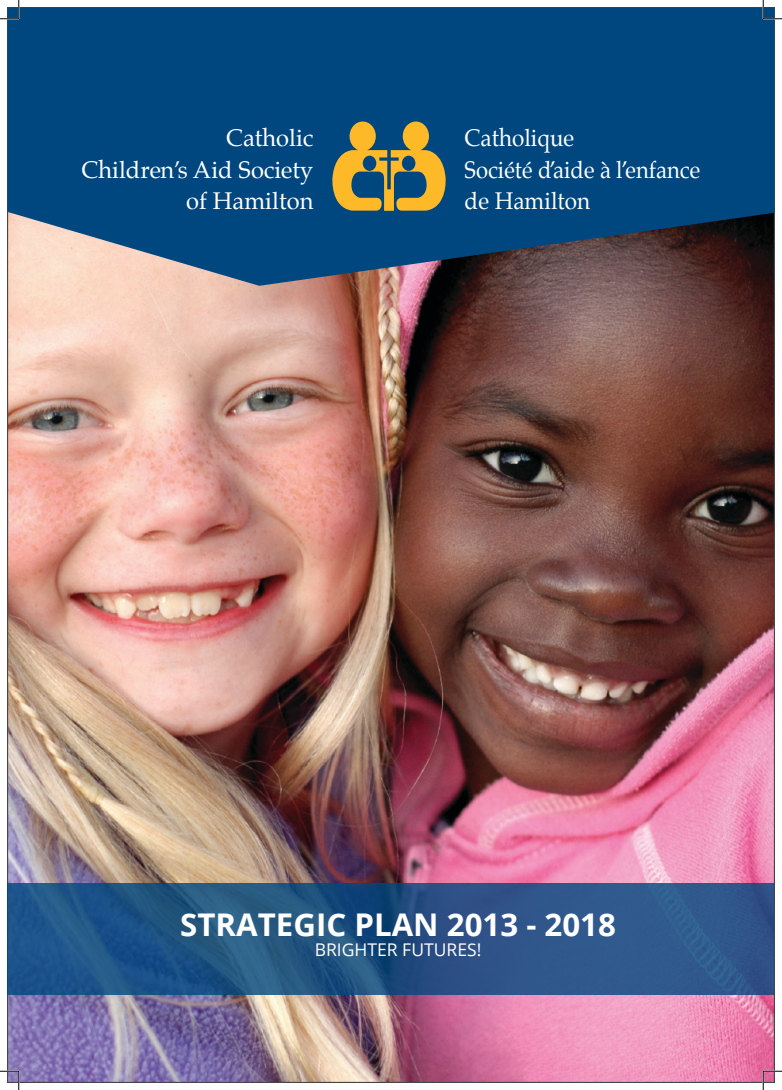
<style>
.page{position:relative;width:782px;height:1090px;background:#fff}
.page>*{position:absolute;margin:0;border:0;box-sizing:border-box;transform-origin:0 0}
.t1{font:700 31.25px "Open Sans";color:#fff}
.t2{font:23.62px/31.5px "Palatino";color:#fff;scale:.95 1}
.t3{font:23.62px/31.5px "Palatino";color:#fff;text-align:right}
.t4{font:17.5px "Open Sans";color:#fff}
</style>
<div class="page">
<img style="left:10px;top:286px;width:762px;height:794px">
<svg style="left:8px;top:883px;width:766px;height:112px;background:#265485"></svg>
<svg style="left:8px;top:8px;width:766px;height:278px;background:#134c7b"></svg>
<svg style="left:330px;top:122px;width:117px;height:89px;background:#818152"></svg>
<svg style="left:0;top:0;width:20px;height:20px"></svg>
<svg style="left:0;top:1070px;width:20px;height:20px"></svg>
<svg style="left:762px;top:0;width:20px;height:20px"></svg>
<svg style="left:762px;top:1070px;width:20px;height:20px"></svg>
<p class="t3" style="left:82px;top:122px;width:233px">Catholic<br>Children’s Aid Society of Hamilton</p>
<p class="t2" style="left:464px;top:122px;width:249px">Catholique<br>Société d’aide à l’enfance de Hamilton</p>
<h1 class="t1" style="left:180px;top:902px;width:437px">STRATEGIC PLAN 2013 - 2018</h1>
<p class="t4" style="left:315px;top:937px;width:168px">BRIGHTER FUTURES!</p>
</div>
